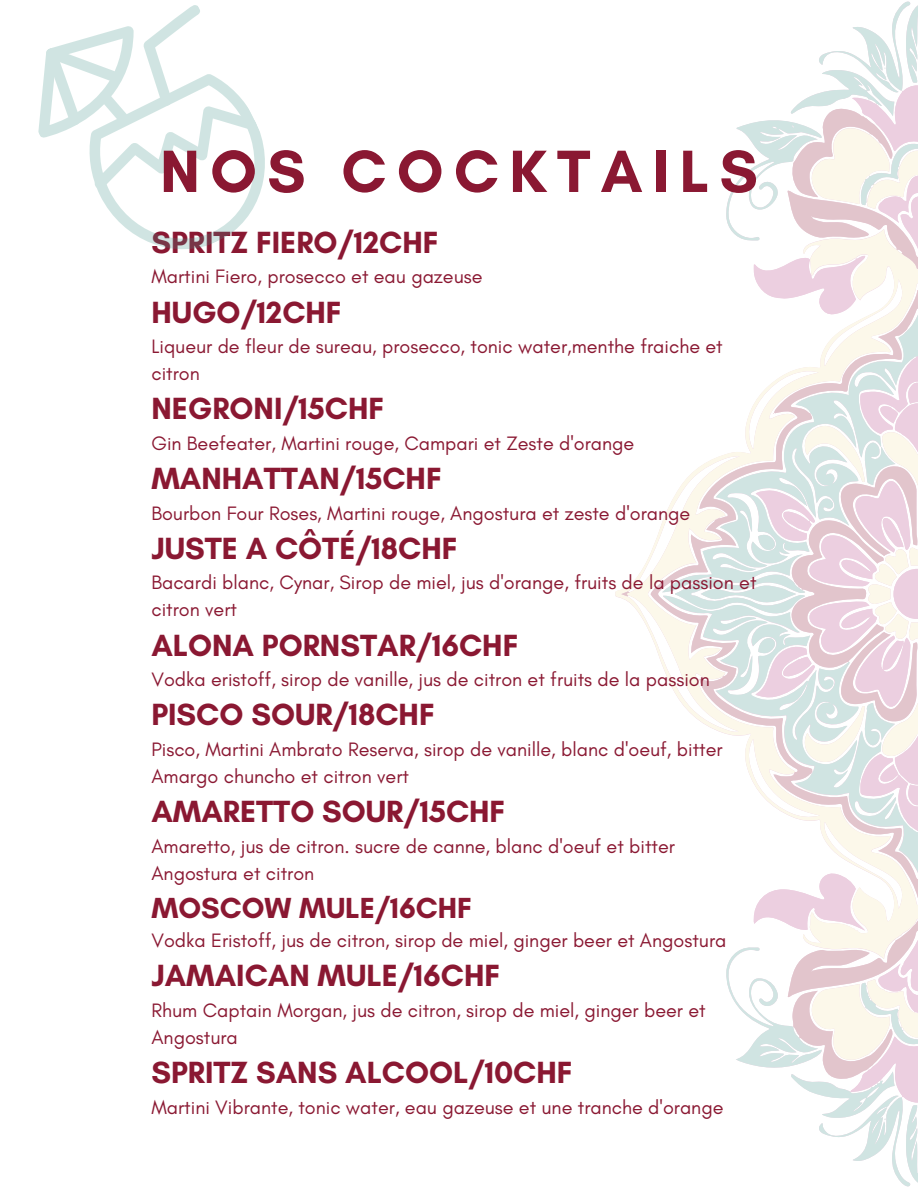
<style>
.page{position:relative;width:918px;height:1188px;background:#fff}
.page>*{position:absolute;margin:0;border:0;box-sizing:border-box;transform-origin:0 0}
.t1{font:700 60.75px "Glacial Indifference";letter-spacing:.17em;color:#8a1832}
.t2{font:700 31.2px "Glacial Indifference";color:#8a1832}
.t3{font:700 29.55px "Glacial Indifference";color:#8a1832}
.t4{font:19.8px/27px "Glacial Indifference";color:#8a1832}
</style>
<div class="page">
<svg style="left:621px;top:524px;width:41px;height:140px"></svg>
<svg style="left:662px;top:1px;width:256px;height:1186px"></svg>
<svg style="left:753px;top:85px;width:165px;height:1021px"></svg>
<svg style="left:108px;top:136px;width:157px;height:113px"></svg>
<svg style="left:38px;top:5px;width:223px;height:204px"></svg>
<p class="t1" style="left:160px;top:134px;width:599px">NOS COCKTAILS</p>
<p class="t2" style="left:151px;top:223px;width:289px">SPRITZ FIERO/12CHF</p>
<p class="t4" style="left:151px;top:263px;width:333px">Martini Fiero, prosecco et eau gazeuse</p>
<p class="t2" style="left:151px;top:293px;width:192px">HUGO/12CHF</p>
<p class="t4" style="left:151px;top:333px;width:573px">Liqueur de fleur de sureau, prosecco, tonic water,menthe fraiche et citron</p>
<p class="t2" style="left:151px;top:390px;width:234px">NEGRONI/15CHF</p>
<p class="t4" style="left:151px;top:429px;width:485px">Gin Beefeater, Martini rouge, Campari et Zeste d'orange</p>
<p class="t2" style="left:151px;top:460px;width:292px">MANHATTAN/15CHF</p>
<p class="t4" style="left:151px;top:499px;width:540px">Bourbon Four Roses, Martini rouge, Angostura et zeste d'orange</p>
<p class="t2" style="left:151px;top:529px;width:308px">JUSTE A CÔTÉ/18CHF</p>
<p class="t4" style="left:151px;top:569px;width:607px">Bacardi blanc, Cynar, Sirop de miel, jus d'orange, fruits de la passion et citron vert</p>
<p class="t2" style="left:151px;top:626px;width:369px">ALONA PORNSTAR/16CHF</p>
<p class="t4" style="left:151px;top:666px;width:560px">Vodka eristoff, sirop de vanille, jus de citron et fruits de la passion</p>
<p class="t2" style="left:151px;top:696px;width:285px">PISCO SOUR/18CHF</p>
<p class="t4" style="left:151px;top:735px;width:573px">Pisco, Martini Ambrato Reserva, sirop de vanille, blanc d'oeuf, bitter<br>Amargo chuncho et citron vert</p>
<p class="t2" style="left:151px;top:793px;width:355px">AMARETTO SOUR/15CHF</p>
<p class="t4" style="left:151px;top:832px;width:525px">Amaretto, jus de citron. sucre de canne, blanc d'oeuf et bitter<br>Angostura et citron</p>
<p class="t3" style="left:151px;top:890px;width:322px">MOSCOW MULE/16CHF</p>
<p class="t4" style="left:151px;top:927px;width:577px">Vodka Eristoff, jus de citron, sirop de miel, ginger beer et Angostura</p>
<p class="t2" style="left:151px;top:957px;width:350px">JAMAICAN MULE/16CHF</p>
<p class="t4" style="left:151px;top:996px;width:556px">Rhum Captain Morgan, jus de citron, sirop de miel, ginger beer et<br>Angostura</p>
<p class="t2" style="left:151px;top:1054px;width:423px">SPRITZ SANS ALCOOL/10CHF</p>
<p class="t4" style="left:151px;top:1093px;width:574px">Martini Vibrante, tonic water, eau gazeuse et une tranche d'orange</p>
</div>
